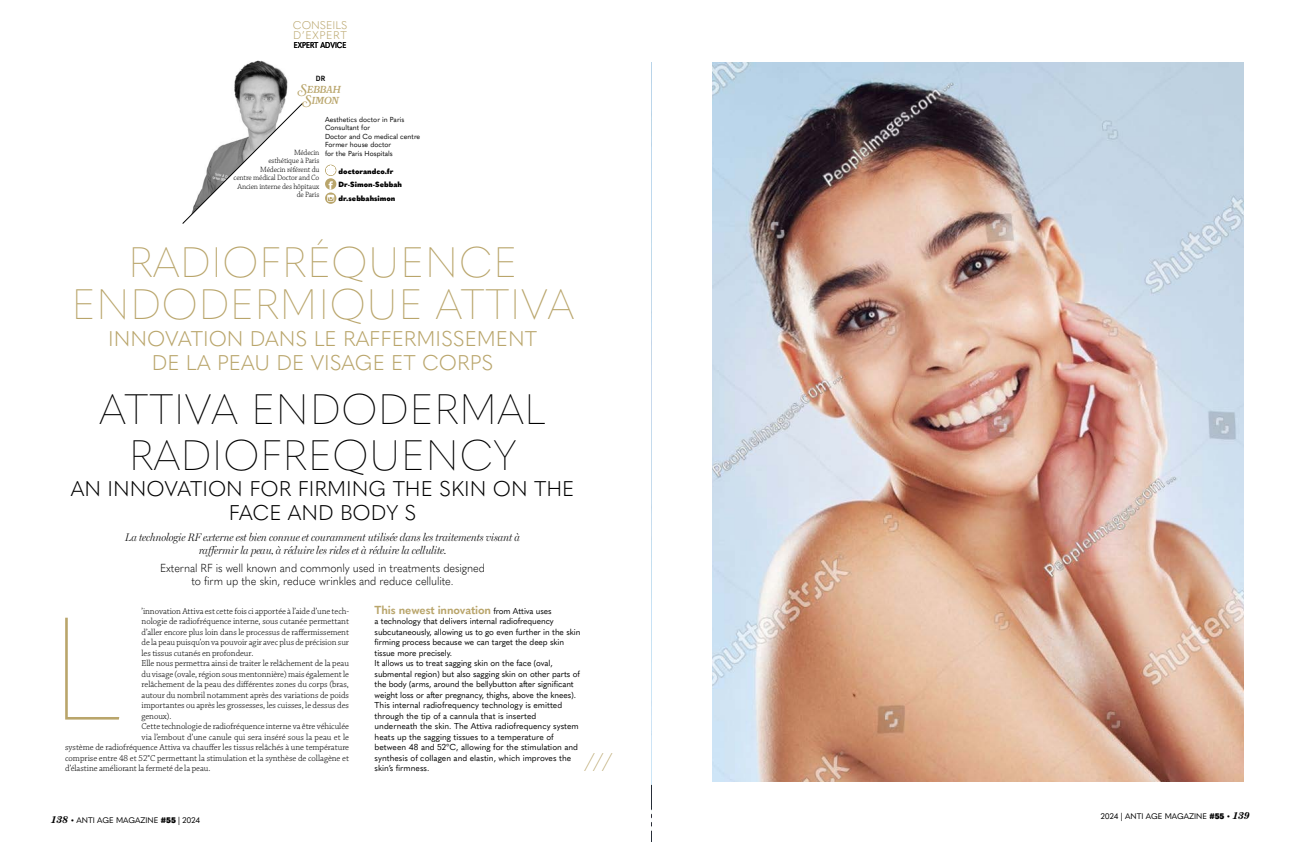
<style>
.page{position:relative;width:1304px;height:842px;background:#fff}
.page>*{position:absolute;margin:0;border:0;box-sizing:border-box;transform-origin:0 0}
.t1{font:100 143.9px "Quasimoda";color:#b9a56b}
._2_Titre_article_FR_Or{font:100 42px/42px "Quasimoda";color:#b9a56b;text-align:center}
._2_Titre_article_FR_Or-2{font:100 42px/46px "Quasimoda";color:#000;text-align:center}
._2_Titre_article_FR_Or-3{font:italic 100 25.4px "Quasimoda";color:#b9a56b}
._2_Titre_article_FR_Or-4{font:300 21px/24px "Quasimoda";color:#b9a56b;text-align:center}
._2_Titre_article_FR_Or-5{font:300 21px/24px "Quasimoda";color:#000;text-align:center}
._3_Chapô{font:300 11.5px/13px "Quasimoda";letter-spacing:-.01em;color:#000;text-align:center;scale:.94 1}
.t2{font:700 11.5px "Quasimoda";letter-spacing:-.01em;color:#b9a56b}
._2_Titre_article_FR_Or-6{font:11.5px/11.1px "Rafaella";color:#b9a56b;text-align:center}
._3_Chapô-2{font:italic 300 11px/13px "Miller Display";letter-spacing:-.01em;color:#000;text-align:center;scale:.95 1}
.t3{font:300 11px/10px "Quasimoda";color:#b9a56b}
.t4{font:300 9.1px "Chaparral Pro";letter-spacing:-.005em;color:#000}
.t5{font:8.5px/10.5px "Quasimoda";letter-spacing:-.01em;color:#000}
.t6{font:500 8.4px "Quasimoda";color:#000;scale:.83 1}
._7_Texte_CV_Medecin_US{font:300 8px/8.5px "Chaparral Pro";letter-spacing:-.02em;color:#000;text-align:right;scale:.96 1}
.t7{font:8px "Quasimoda";color:#000}
._7_Texte_CV_Medecin_US-2{font:900 7.5px "Quasimoda";color:#000}
._7_Texte_CV_Medecin_FR{font:900 7.5px "Quasimoda";color:#000}
._2_Titre_article_FR_Or-7{font:700 7.3px "Glober";color:#000}
._7_Texte_CV_Medecin_US-3{font:7.2px/8.5px "Quasimoda";color:#000}
.s1{font-weight:400;font-size:8.5px;color:#000}
.s2{font-family:"Century Std";font-weight:700;font-style:italic;font-size:10px}
.s3{font-size:7px}
.s4{font-weight:900}
</style>
<div class="page">
<img style="left:713px;top:62px;width:530px;height:719px">
<img style="left:234px;top:60px;width:54px;height:43px">
<svg style="left:182px;top:103px;width:155px;height:121px"></svg>
<p class="t3" style="left:293px;top:19px;width:56px">CONSEILS<br>D’EXPERT</p>
<p class="t6" style="left:294px;top:39px;width:65px">EXPERT ADVICE</p>
<p class="_2_Titre_article_FR_Or-7" style="left:316px;top:74px;width:11px">DR</p>
<p class="_2_Titre_article_FR_Or-6" style="left:301px;top:83px;width:42px">SEBBAH<br>SIMON</p>
<p class="_7_Texte_CV_Medecin_US-3" style="left:325px;top:114px;width:81px">Aesthetics doctor in Paris</p>
<p class="_7_Texte_CV_Medecin_US-3" style="left:325px;top:123px;width:97px">Consultant for<br>Doctor and Co medical centre</p>
<p class="_7_Texte_CV_Medecin_US-3" style="left:325px;top:140px;width:69px">Former house doctor for the Paris Hospitals</p>
<p class="_7_Texte_CV_Medecin_FR" style="left:339px;top:166px;width:56px">doctorandco.fr</p>
<p class="_7_Texte_CV_Medecin_US-2" style="left:338px;top:178px;width:65px">Dr-Simon-Sebbah</p>
<p class="_7_Texte_CV_Medecin_US-2" style="left:338px;top:193px;width:59px">dr.sebbahsimon</p>
<p class="_7_Texte_CV_Medecin_US" style="left:269px;top:148px;width:54px">Médecin esthétique à Paris</p>
<p class="_7_Texte_CV_Medecin_US" style="left:234px;top:165px;width:91px">Médecin référent du<br>centre médical Doctor and Co</p>
<p class="_7_Texte_CV_Medecin_US" style="left:238px;top:182px;width:87px">Ancien interne des hôpitaux de Paris</p>
<p class="_2_Titre_article_FR_Or" style="left:71px;top:239px;width:504px">RADIOFRÉQUENCE<br>ENDODERMIQUE ATTIVA</p>
<p class="_2_Titre_article_FR_Or-4" style="left:108px;top:325px;width:430px">INNOVATION DANS LE RAFFERMISSEMENT<br>DE LA PEAU DE VISAGE ET CORPS</p>
<p class="_2_Titre_article_FR_Or-2" style="left:99px;top:383px;width:448px">ATTIVA ENDODERMAL<br>RADIOFREQUENCY</p>
<p class="_2_Titre_article_FR_Or-5" style="left:71px;top:476px;width:505px">AN INNOVATION FOR FIRMING THE SKIN ON THE<br>FACE AND BODY S</p>
<p class="_3_Chapô-2" style="left:125px;top:531px;width:417px">La technologie RF externe est bien connue et couramment utilisée dans les traitements visant à raffermir la peau, à réduire les rides et à réduire la cellulite.</p>
<p class="_3_Chapô" style="left:160px;top:561px;width:347px">External RF is well known and commonly used in treatments designed to firm up the skin, reduce wrinkles and reduce cellulite.</p>
<p class="t4" style="left:142px;top:606px;width:209px">’innovation Attiva est cette fois ci apportée à l’aide d’une tech-</p>
<p class="t4" style="left:142px;top:616px;width:209px">nologie de radiofréquence interne, sous cutanée permettant</p>
<p class="t4" style="left:142px;top:627px;width:209px">d’aller encore plus loin dans le processus de raffermissement</p>
<p class="t4" style="left:142px;top:637px;width:209px">de la peau puisqu’on va pouvoir agir avec plus de précision sur</p>
<p class="t4" style="left:142px;top:648px;width:113px">les tissus cutanés en profondeur.</p>
<p class="t4" style="left:142px;top:658px;width:209px">Elle nous permettra ainsi de traiter le relâchement de la peau</p>
<p class="t4" style="left:142px;top:669px;width:209px">du visage (ovale, région sous mentonnière) mais également le</p>
<p class="t4" style="left:142px;top:679px;width:209px">relâchement de la peau des différentes zones du corps (bras,</p>
<p class="t4" style="left:142px;top:690px;width:209px">autour du nombril notamment après des variations de poids</p>
<p class="t4" style="left:142px;top:700px;width:209px">importantes ou après les grossesses, les cuisses, le dessus des</p>
<p class="t4" style="left:142px;top:711px;width:32px">genoux).</p>
<p class="t4" style="left:142px;top:721px;width:209px">Cette technologie de radiofréquence interne va être véhiculée</p>
<p class="t4" style="left:142px;top:732px;width:209px">via l’embout d’une canule qui sera inséré sous la peau et le</p>
<p class="t4" style="left:65px;top:742px;width:285px">système de radiofréquence Attiva va chauffer les tissus relâchés à une température</p>
<p class="t4" style="left:65px;top:753px;width:285px">comprise entre 48 et 52°C permettant la stimulation et la synthèse de collagène et</p>
<p class="t4" style="left:65px;top:763px;width:147px">d’élastine améliorant la fermeté de la peau.</p>
<h1 class="t1" style="left:47px;top:560px;width:76px">L</h1>
<p class="t2" style="left:375px;top:601px;width:179px">This newest innovation <span class="s1">from Attiva uses</span></p>
<p class="t5" style="left:375px;top:615px;width:207px">a technology that delivers internal radiofrequency subcutaneously, allowing us to go even further in the skin firming process because we can target the deep skin tissue more precisely.<br>It allows us to treat sagging skin on the face (oval, submental region) but also sagging skin on other parts of the body (arms, around the bellybutton after significant weight loss or after pregnancy, thighs, above the knees).<br>This internal radiofrequency technology is emitted through the tip of a cannula that is inserted underneath the skin. The Attiva radiofrequency system heats up the sagging tissues to a temperature of between 48 and 52°C, allowing for the stimulation and synthesis of collagen and elastin, which improves the skin’s firmness.</p>
<p class="_2_Titre_article_FR_Or-3" style="left:585px;top:743px;width:28px">///</p>
<p class="t7" style="left:51px;top:814px;width:151px"><span class="s2">138</span> <span class="s3">•</span> ANTI AGE MAGAZINE <span class="s4">#55</span> | 2024</p>
<p class="t7" style="left:1101px;top:810px;width:151px">2024 | ANTI AGE MAGAZINE <span class="s4">#55</span> <span class="s3">•</span> <span class="s2">139</span></p>
</div>
